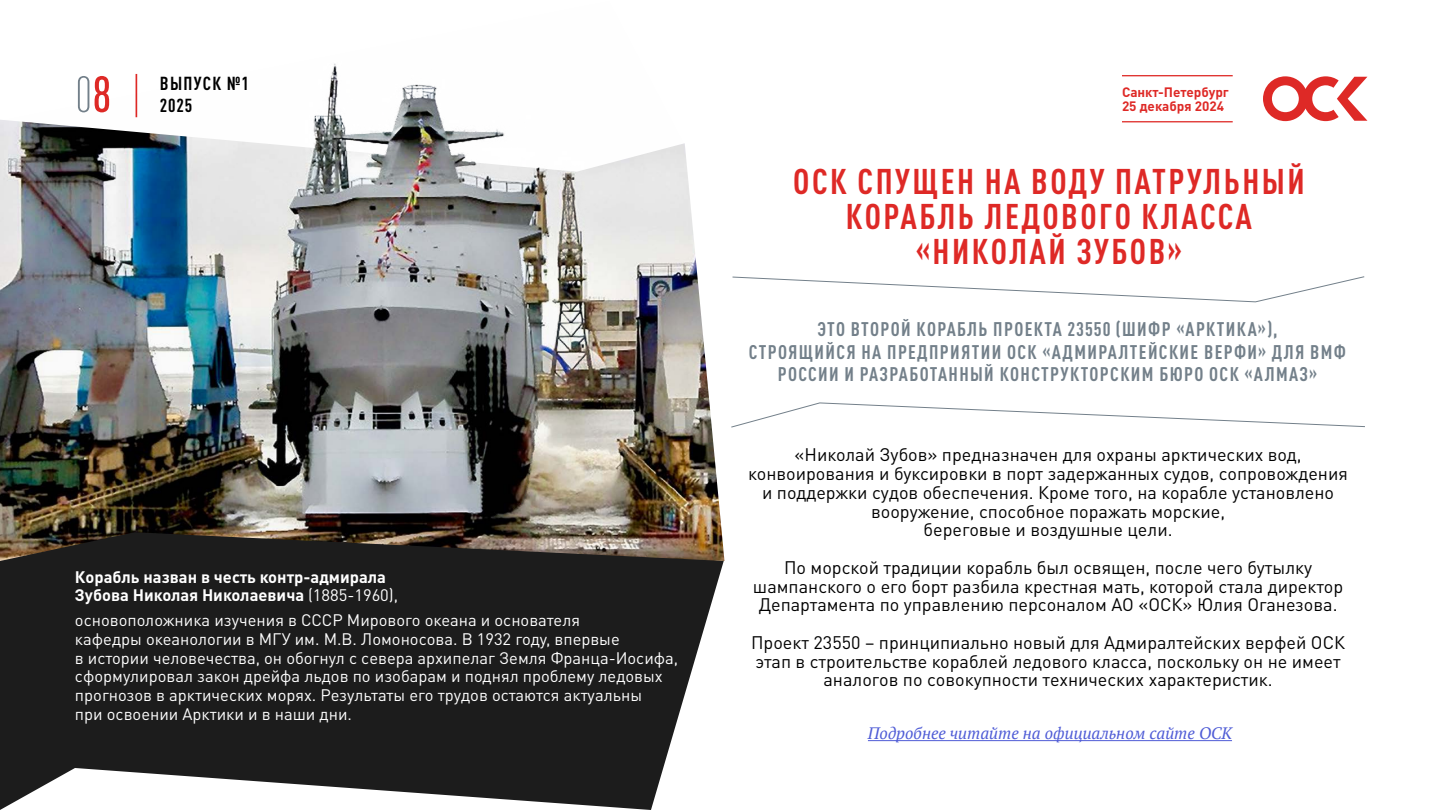
<style>
.page{position:relative;width:1440px;height:810px;background:#fff}
.page>*{position:absolute;margin:0;border:0;box-sizing:border-box;transform-origin:0 0}
.t1{font:300 condensed 50.1px "DIN Pro";color:#73808a}
.t2{font:700 condensed 35.25px/35.2px "DIN Pro";letter-spacing:.07em;color:#de2926;text-align:center}
.t3{font:700 condensed 19.5px/22.5px "DIN Pro";letter-spacing:.07em;color:#73808a;text-align:center}
.t4{font:700 condensed 18.6px "DIN Pro";letter-spacing:.065em;color:#000}
.t5{font:18px/18.8px "DIN Pro";color:#000;text-align:center}
.t6{font:16.5px/18.8px "DIN Pro";color:#fff}
.t7{font:700 16.5px/18.8px "DIN Pro";color:#fff}
.t8{font:italic 16.5px "PT Serif";color:#4f5cd6}
.t9{font:700 13.5px/13.5px "DIN Pro";color:#de2926}
.s1{font-weight:500;color:#de2926}
.s2{font-weight:400}
</style>
<div class="page">
<svg style="left:0;top:561px;width:724px;height:249px;background:#383838"></svg>
<svg style="left:1263px;top:76px;width:104px;height:45px"></svg>
<hr style="left:1122px;top:121px;width:111px;height:1px;background:#de2926">
<hr style="left:1122px;top:75px;width:111px;height:1px;background:#de2926">
<svg style="left:732px;top:276px;width:633px;height:27px"></svg>
<svg style="left:731px;top:402px;width:634px;height:26px"></svg>
<hr style="left:868px;top:740px;width:364px;height:1px;background:#4f5cd6">
<img style="left:0;top:63px;width:724px;height:498px">
<h1 class="t1" style="left:75px;top:59px;width:38px">0<span class="s1">8</span></h1>
<p class="t4" style="left:160px;top:69px;width:91px">ВЫПУСК №1</p>
<p class="t4" style="left:160px;top:91px;width:34px">2025</p>
<p class="t7" style="left:75px;top:567px;width:325px">Корабль назван в честь контр-адмирала<br>Зубова Николая Николаевича <span class="s2">(1885-1960),</span></p>
<p class="t6" style="left:75px;top:610px;width:605px">основоположника изучения в СССР Мирового океана и основателя<br>кафедры океанологии в МГУ им. М.В. Ломоносова. В 1932 году, впервые<br>в истории человечества, он обогнул с севера архипелаг Земля Франца-Иосифа, сформулировал закон дрейфа льдов по изобарам и поднял проблему ледовых прогнозов в арктических морях. Результаты его трудов остаются актуальны<br>при освоении Арктики и в наши дни.</p>
<p class="t9" style="left:1122px;top:85px;width:108px">Санкт-Петербург<br>25 декабря 2024</p>
<h2 class="t2" style="left:793px;top:160px;width:513px">ОСК СПУЩЕН НА ВОДУ ПАТРУЛЬНЫЙ<br>КОРАБЛЬ ЛЕДОВОГО КЛАССА «НИКОЛАЙ ЗУБОВ»</h2>
<p class="t3" style="left:749px;top:316px;width:599px">ЭТО ВТОРОЙ КОРАБЛЬ ПРОЕКТА 23550 (ШИФР «АРКТИКА»),<br>СТРОЯЩИЙСЯ НА ПРЕДПРИЯТИИ ОСК «АДМИРАЛТЕЙСКИЕ ВЕРФИ» ДЛЯ ВМФ<br>РОССИИ И РАЗРАБОТАННЫЙ КОНСТРУКТОРСКИМ БЮРО ОСК «АЛМАЗ»</p>
<p class="t5" style="left:748px;top:445px;width:601px">«Николай Зубов» предназначен для охраны арктических вод, конвоирования и буксировки в порт задержанных судов, сопровождения и поддержки судов обеспечения. Кроме того, на корабле установлено вооружение, способное поражать морские,<br>береговые и воздушные цели.</p>
<p class="t5" style="left:753px;top:557px;width:592px">По морской традиции корабль был освящен, после чего бутылку шампанского о его борт разбила крестная мать, которой стала директор<br>Департамента по управлению персоналом АО «ОСК» Юлия Оганезова.</p>
<p class="t5" style="left:751px;top:632px;width:595px">Проект 23550 – принципиально новый для Адмиралтейских верфей ОСК этап в строительстве кораблей ледового класса, поскольку он не имеет аналогов по совокупности технических характеристик.</p>
<p class="t8" style="left:868px;top:723px;width:366px">Подробнее читайте на официальном сайте ОСК</p>
</div>
